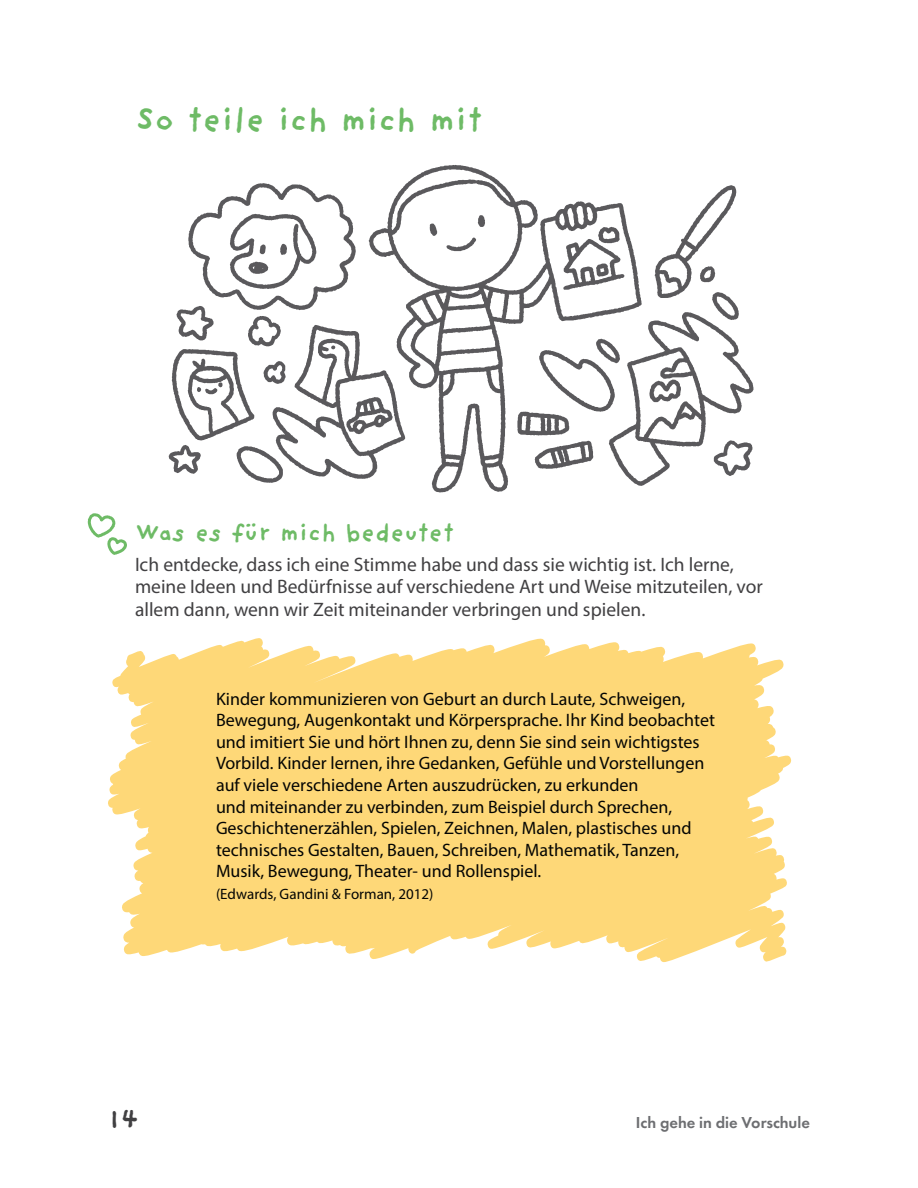
<style>
.page{position:relative;width:918px;height:1188px;background:#fff}
.page>*{position:absolute;margin:0;border:0;box-sizing:border-box;transform-origin:0 0}
.t1{font:700 34.5px "Providence Sans Pro";color:#6ebb66}
.t2{font:700 30px "Providence Sans Pro";color:#414042}
.t3{font:700 25.5px "Providence Sans Pro";color:#6ebb66}
.t4{font:19.5px/22.5px "Myriad Pro";color:#414042}
.t5{font:18px/21.6px "Myriad Pro";color:#040503}
.t6{font:600 16.5px "Futura PT";color:#6d6e71}
.t7{font:15px "Myriad Pro";color:#040503}
</style>
<div class="page">
<svg style="left:108px;top:638px;width:683px;height:324px;background:#fedd8a"></svg>
<svg style="left:405px;top:165px;width:112px;height:328px"></svg>
<svg style="left:446px;top:238px;width:30px;height:13px"></svg>
<svg style="left:429px;top:223px;width:8px;height:13px"></svg>
<svg style="left:478px;top:215px;width:7px;height:12px"></svg>
<svg style="left:517px;top:185px;width:236px;height:301px"></svg>
<svg style="left:169px;top:183px;width:236px;height:300px"></svg>
<svg style="left:88px;top:513px;width:39px;height:42px"></svg>
<h1 class="t1" style="left:135px;top:106px;width:348px">So teile ich mich mit</h1>
<h3 class="t3" style="left:135px;top:523px;width:320px">Was es für mich bedeutet</h3>
<p class="t4" style="left:135px;top:554px;width:629px">Ich entdecke, dass ich eine Stimme habe und dass sie wichtig ist. Ich lerne, meine Ideen und Bedürfnisse auf verschiedene Art und Weise mitzuteilen, vor allem dann, wenn wir Zeit miteinander verbringen und spielen.</p>
<p class="t5" style="left:216px;top:689px;width:501px">Kinder kommunizieren von Geburt an durch Laute, Schweigen, Bewegung, Augenkontakt und Körpersprache. Ihr Kind beobachtet und imitiert Sie und hört Ihnen zu, denn Sie sind sein wichtigstes Vorbild. Kinder lernen, ihre Gedanken, Gefühle und Vorstellungen auf viele verschiedene Arten auszudrücken, zu erkunden<br>und miteinander zu verbinden, zum Beispiel durch Sprechen, Geschichtenerzählen, Spielen, Zeichnen, Malen, plastisches und technisches Gestalten, Bauen, Schreiben, Mathematik, Tanzen, Musik, Bewegung, Theater- und Rollenspiel.</p>
<p class="t7" style="left:216px;top:888px;width:219px">(Edwards, Gandini &amp; Forman, 2012)</p>
<h2 class="t2" style="left:108px;top:1107px;width:34px">14</h2>
<p class="t6" style="left:636px;top:1115px;width:176px">Ich gehe in die Vorschule</p>
</div>
